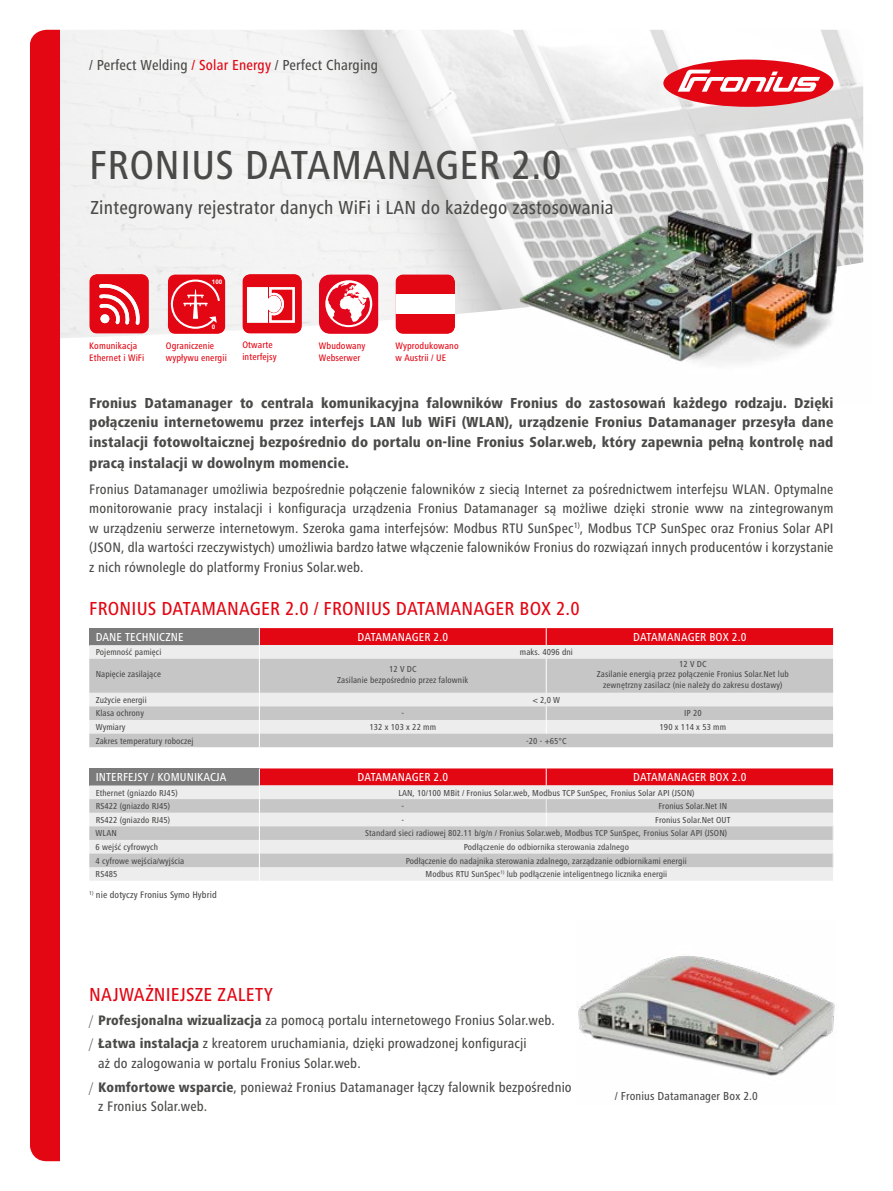
<style>
.page{position:relative;width:893px;height:1191px;background:#fff}
.page>*{position:absolute;margin:0;border:0;box-sizing:border-box;transform-origin:0 0}
.t1{font:500 condensed 42px "Frutiger Next LTW1 G";letter-spacing:.01em;color:#4a4a49}
.t2{font:500 condensed 19.5px "Frutiger Next LTW1 G";letter-spacing:.01em;color:#e30613}
.t3{font:500 condensed 19.5px "Frutiger Next LTW1 G";letter-spacing:.01em;color:#4a4a49}
.t4{font:800 condensed 15px/19.5px "Frutiger Next LTW1 G";letter-spacing:.01em;color:#4a4a49;text-align:justify}
.t5{font:500 condensed 15px "Frutiger Next LTW1 G";letter-spacing:.01em;color:#4a4a49}
.t6{font:500 condensed 14.25px/19.5px "Frutiger Next LTW1 G";letter-spacing:.01em;color:#4a4a49}
.t7{font:500 condensed 12px "Frutiger Next LTW1 G";letter-spacing:.01em;color:#fff}
.t8{font:500 condensed 12px "Frutiger Next LTW1 G";letter-spacing:.01em;color:#4a4a49}
.t9{font:500 condensed 9.75px/12px "Frutiger Next LTW1 G";letter-spacing:.01em;color:#e30613}
.t10{font:500 condensed 9.75px "Frutiger Next LTW1 G";letter-spacing:.01em;color:#4a4a49}
.t11{font:500 condensed 9px/10.5px "Frutiger Next LTW1 G";letter-spacing:.01em;color:#4a4a49;text-align:center}
.t12{font:700 6.3px "Arial";color:#fff}
.s1{color:#e30613}
.s2{font-family:"Celeste Offc Pro";font-weight:400;font-stretch:normal}
.s3{font-weight:800}
</style>
<div class="page">
<img style="left:60px;top:30px;width:803px;height:308px">
<div style="left:663px;top:60px;width:170px;height:47px;background:#e30613;border-radius:50%"></div>
<svg style="left:678px;top:70px;width:142px;height:22px"></svg>
<div style="left:30px;top:30px;width:30px;height:1131px;background:#e30613"></div>
<svg style="left:89px;top:628px;width:744px;height:119px;background:#d4bcbd"></svg>
<svg style="left:89px;top:768px;width:745px;height:112px;background:#dac0c2"></svg>
<img style="left:502px;top:123px;width:362px;height:240px">
<img style="left:577px;top:956px;width:258px;height:120px">
<svg style="left:242px;top:274px;width:60px;height:60px"></svg>
<svg style="left:89px;top:274px;width:60px;height:60px;background:#e73843"></svg>
<svg style="left:168px;top:274px;width:57px;height:60px;background:#e72c37"></svg>
<svg style="left:319px;top:274px;width:59px;height:60px"></svg>
<svg style="left:395px;top:274px;width:60px;height:60px;background:#e3121e"></svg>
<div style="left:395px;top:294px;width:60px;height:20px;background:#fff"></div>
<h3 class="t5" style="left:89px;top:57px;width:290px">/ Perfect Welding <span class="s1">/ Solar Energy</span> / Perfect Charging</h3>
<h1 class="t1" style="left:89px;top:141px;width:474px">FRONIUS DATAMANAGER 2.0</h1>
<h2 class="t3" style="left:91px;top:196px;width:525px">Zintegrowany rejestrator danych WiFi i LAN do każdego zastosowania</h2>
<p class="t12" style="left:212px;top:278px;width:12px">100</p>
<p class="t12" style="left:212px;top:323px;width:5px">0</p>
<p class="t9" style="left:89px;top:339px;width:57px">Komunikacja<br>Ethernet i WiFi</p>
<p class="t9" style="left:166px;top:339px;width:62px">Ograniczenie wypływu energii</p>
<p class="t9" style="left:319px;top:339px;width:48px">Wbudowany<br>Webserwer</p>
<p class="t9" style="left:395px;top:339px;width:65px">Wyprodukowano w Austrii / UE</p>
<p class="t9" style="left:242px;top:339px;width:36px">Otwarte interfejsy</p>
<p class="t4" style="left:89px;top:393px;width:746px">Fronius Datamanager to centrala komunikacyjna falowników Fronius do zastosowań każdego rodzaju. Dzięki połączeniu internetowemu przez interfejs LAN lub WiFi (WLAN), urządzenie Fronius Datamanager przesyła dane instalacji fotowoltaicznej bezpośrednio do portalu on-line Fronius Solar.web, który zapewnia pełną kontrolę nad</p>
<h3 class="t4" style="left:89px;top:453px;width:261px">pracą instalacji w dowolnym momencie.</h3>
<p class="t6" style="left:89px;top:479px;width:746px;text-align:justify">Fronius Datamanager umożliwia bezpośrednie połączenie falowników z siecią Internet za pośrednictwem interfejsu WLAN. Optymalne monitorowanie pracy instalacji i konfiguracja urządzenia Fronius Datamanager są możliwe dzięki stronie www na zintegrowanym w urządzeniu serwerze internetowym. Szeroka gama interfejsów: Modbus RTU SunSpec<sup>1)</sup>, Modbus TCP SunSpec oraz Fronius Solar API (JSON, dla wartości rzeczywistych) umożliwia bardzo łatwe włączenie falowników Fronius do rozwiązań innych producentów i korzystanie z nich równolegle do platformy Fronius Solar.web.</p>
<h2 class="t2" style="left:89px;top:597px;width:492px">FRONIUS DATAMANAGER 2.0 / FRONIUS DATAMANAGER BOX 2.0</h2>
<h3 class="t7" style="left:96px;top:630px;width:89px">DANE TECHNICZNE</h3>
<h3 class="t7" style="left:357px;top:630px;width:92px">DATAMANAGER 2.0</h3>
<h3 class="t7" style="left:633px;top:630px;width:115px">DATAMANAGER BOX 2.0</h3>
<p class="t11" style="left:96px;top:647px;width:67px">Pojemność pamięci</p>
<p class="t11" style="left:520px;top:647px;width:55px">maks. 4096 dni</p>
<p class="t11" style="left:96px;top:669px;width:67px">Napięcie zasilające</p>
<p class="t11" style="left:337px;top:664px;width:133px">12 V DC<br>Zasilanie bezpośrednio przez falownik</p>
<p class="t11" style="left:597px;top:658px;width:193px">12 V DC<br>Zasilanie energią przez połączenie Fronius Solar.Net lub zewnętrzny zasilacz (nie należy do zakresu dostawy)</p>
<p class="t11" style="left:96px;top:694px;width:53px">Zużycie energii</p>
<p class="t11" style="left:533px;top:694px;width:29px">&lt; 2,0 W</p>
<p class="t11" style="left:96px;top:708px;width:50px">Klasa ochrony</p>
<p class="t11" style="left:401px;top:708px;width:4px">-</p>
<p class="t11" style="left:684px;top:708px;width:19px">IP 20</p>
<p class="t11" style="left:96px;top:722px;width:31px">Wymiary</p>
<p class="t11" style="left:370px;top:722px;width:68px">132 x 103 x 22 mm</p>
<p class="t11" style="left:660px;top:722px;width:68px">190 x 114 x 53 mm</p>
<p class="t11" style="left:96px;top:735px;width:99px">Zakres temperatury roboczej</p>
<p class="t11" style="left:526px;top:735px;width:42px">-20 - +65°C</p>
<h3 class="t7" style="left:96px;top:770px;width:132px">INTERFEJSY / KOMUNIKACJA</h3>
<h3 class="t7" style="left:357px;top:770px;width:92px">DATAMANAGER 2.0</h3>
<h3 class="t7" style="left:633px;top:770px;width:115px">DATAMANAGER BOX 2.0</h3>
<p class="t11" style="left:96px;top:787px;width:84px">Ethernet (gniazdo RJ45)</p>
<p class="t11" style="left:398px;top:787px;width:298px">LAN, 10/100 MBit / Fronius Solar.web, Modbus TCP SunSpec, Fronius Solar API (JSON)</p>
<p class="t11" style="left:96px;top:801px;width:76px">RS422 (gniazdo RJ45)</p>
<p class="t11" style="left:401px;top:801px;width:4px">-</p>
<p class="t11" style="left:658px;top:801px;width:70px">Fronius Solar.Net IN</p>
<p class="t11" style="left:96px;top:814px;width:76px">RS422 (gniazdo RJ45)</p>
<p class="t11" style="left:401px;top:814px;width:4px">-</p>
<p class="t11" style="left:655px;top:814px;width:77px">Fronius Solar.Net OUT</p>
<p class="t11" style="left:96px;top:828px;width:23px">WLAN</p>
<p class="t11" style="left:365px;top:828px;width:363px">Standard sieci radiowej 802.11 b/g/n / Fronius Solar.web, Modbus TCP SunSpec, Fronius Solar API (JSON)</p>
<p class="t11" style="left:96px;top:841px;width:64px">6 wejść cyfrowych</p>
<p class="t11" style="left:464px;top:841px;width:167px">Podłączenie do odbiornika sterowania zdalnego</p>
<p class="t11" style="left:96px;top:855px;width:90px">4 cyfrowe wejścia/wyjścia</p>
<p class="t11" style="left:406px;top:855px;width:283px">Podłączenie do nadajnika sterowania zdalnego, zarządzanie odbiornikami energii</p>
<p class="t11" style="left:96px;top:869px;width:23px">RS485</p>
<p class="t11" style="left:425px;top:869px;width:243px">Modbus RTU SunSpec<sup>1)</sup> lub podłączenie inteligentnego licznika energii</p>
<p class="t10" style="left:89px;top:889px;width:129px"><sup>1)</sup> nie dotyczy Fronius Symo Hybrid</p>
<h2 class="t2" style="left:89px;top:983px;width:185px">NAJWAŻNIEJSZE ZALETY</h2>
<h3 class="t6" style="left:89px;top:1008px;width:467px;line-height:23.7px"><span class="s2">/</span> <span class="s3">Profesjonalna wizualizacja</span> za pomocą portalu internetowego Fronius Solar.web. <span class="s2">/</span> <span class="s3">Łatwa instalacja</span> z kreatorem uruchamiania, dzięki prowadzonej konfiguracji</h3>
<h3 class="t6" style="left:89px;top:1051px;width:484px;line-height:23.7px;text-indent:9px">aż do zalogowania w portalu Fronius Solar.web.<br><span class="s2">/</span> <span class="s3">Komfortowe wsparcie</span>, ponieważ Fronius Datamanager łączy falownik bezpośrednio</h3>
<h3 class="t6" style="left:98px;top:1096px;width:110px">z Fronius Solar.web.</h3>
<h3 class="t8" style="left:615px;top:1089px;width:144px">/ Fronius Datamanager Box 2.0</h3>
</div>
